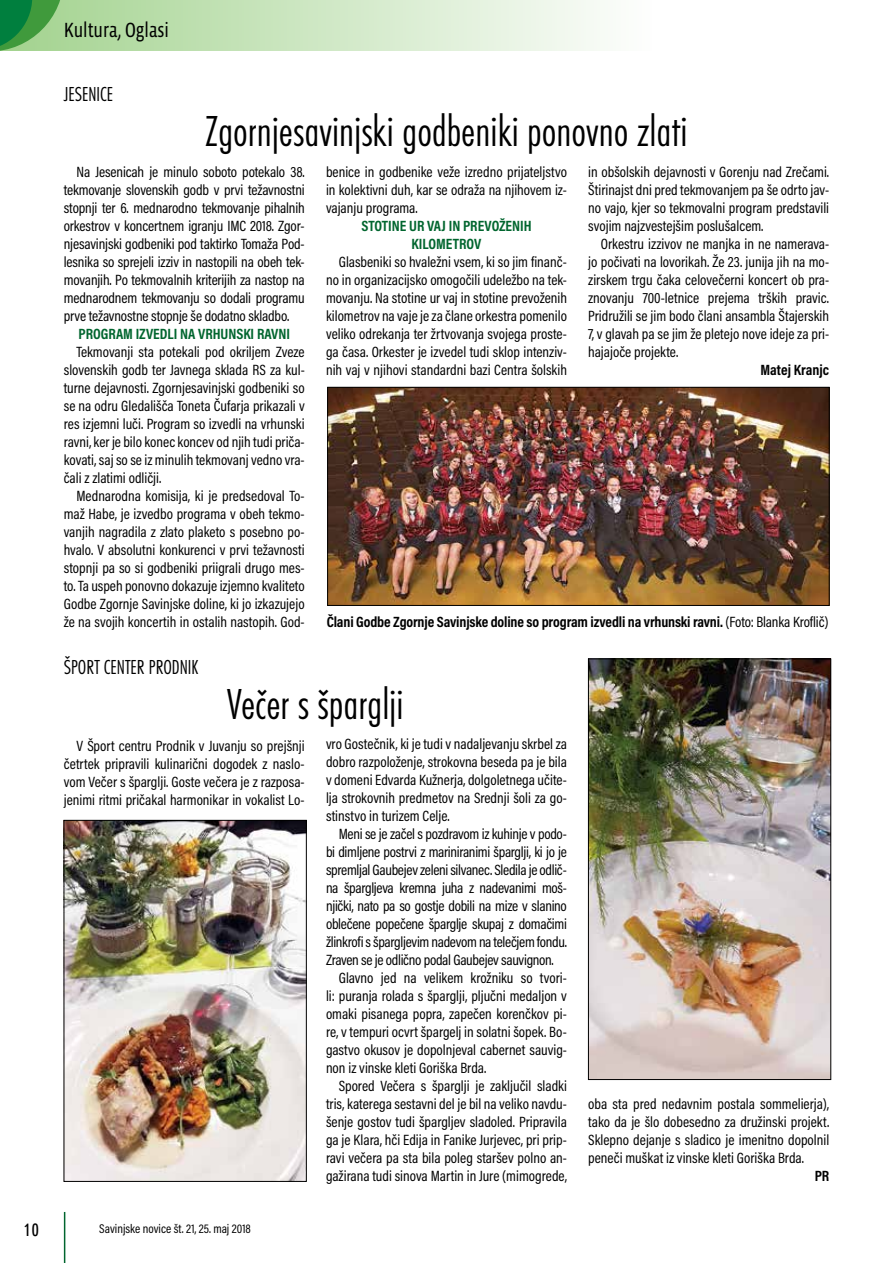
<style>
.page{position:relative;width:893px;height:1263px;background:#fff}
.page>*{position:absolute;margin:0;border:0;box-sizing:border-box;transform-origin:0 0}
.t1{font:45px "Futura TEE Ligh Cond";color:#000}
.t2{font:21px "Futura TEE Ligh Cond";color:#000}
.t3{font:21px "Vista Sans Nar OTCE";color:#000}
.t4{font:18px "Ubuntu Condensed";color:#000}
.t5{font:15px/18px "Acumin Pro Cond";color:#000;text-align:justify}
.t6{font:15px "Acumin Pro Cond";letter-spacing:-.02em;color:#000}
.t7{font:700 15px "Acumin Pro Cond";letter-spacing:-.01em;color:#000}
.t8{font:700 15px/18px "Acumin Pro Cond";color:#00652e;text-align:center}
.t9{font:12.75px "Acumin Pro Cond";color:#000}
.s1{font-weight:400}
</style>
<div class="page">
<div style="left:0;top:0;width:652px;height:51px;background:linear-gradient(to right,#a2d28e,#fefefd)"></div>
<hr style="left:64px;top:1212px;width:1px;height:51px;background:#00652e">
<svg style="left:0;top:0;width:64px;height:51px;background:#50a65b"></svg>
<img style="left:590px;top:661px;width:239px;height:417px">
<div style="left:588px;top:659px;width:243px;height:421px;border:1px solid #000"></div>
<img style="left:66px;top:822px;width:239px;height:357px">
<div style="left:64px;top:820px;width:243px;height:361px;border:1px solid #000"></div>
<img style="left:329px;top:389px;width:498px;height:215px">
<div style="left:327px;top:387px;width:502px;height:219px;border:1px solid #000"></div>
<h2 class="t3" style="left:64px;top:18px;width:107px">Kultura, Oglasi</h2>
<h2 class="t2" style="left:64px;top:82px;width:51px">JESENICE</h2>
<h1 class="t1" style="left:206px;top:105px;width:483px">Zgornjesavinjski godbeniki ponovno zlati</h1>
<p class="t5" style="left:64px;top:162px;width:242px;text-indent:13px">Na Jesenicah je minulo soboto potekalo 38. tekmovanje slovenskih godb v prvi težavnostni stopnji ter 6. mednarodno tekmovanje pihalnih orkestrov v koncertnem igranju IMC 2018. Zgor&shy;njesavinjski godbeniki pod taktirko Tomaža Pod&shy;lesnika so sprejeli izziv in nastopili na obeh tek&shy;movanjih. Po tekmovalnih kriterijih za nastop na mednarodnem tekmovanju so dodali programu prve težavnostne stopnje še dodatno skladbo.</p>
<p class="t8" style="left:79px;top:324px;width:213px">PROGRAM IZVEDLI NA VRHUNSKI RAVNI</p>
<p class="t5" style="left:64px;top:342px;width:242px;text-indent:13px">Tekmovanji sta potekali pod okriljem Zveze slovenskih godb ter Javnega sklada RS za kul&shy;turne dejavnosti. Zgornjesavinjski godbeniki so se na odru Gledališča Toneta Čufarja prikazali v res izjemni luči. Program so izvedli na vrhunski ravni, ker je bilo konec koncev od njih tudi priča&shy;kovati, saj so se iz minulih tekmovanj vedno vra&shy;čali z zlatimi odličji.</p>
<p class="t5" style="left:64px;top:486px;width:242px;text-indent:13px">Mednarodna komisija, ki je predsedoval To&shy;maž Habe, je izvedbo programa v obeh tekmo&shy;vanjih nagradila z zlato plaketo s posebno po&shy;hvalo. V absolutni konkurenci v prvi težavnosti stopnji pa so si godbeniki priigrali drugo mes&shy;to. Ta uspeh ponovno dokazuje izjemno kvaliteto Godbe Zgornje Savinjske doline, ki jo izkazujejo že na svojih koncertih in ostalih nastopih. God-</p>
<h2 class="t2" style="left:64px;top:655px;width:136px">ŠPORT CENTER PRODNIK</h2>
<p class="t5" style="left:326px;top:162px;width:242px">benice in godbenike veže izredno prijateljstvo in kolektivni duh, kar se odraža na njihovem iz&shy;vajanju programa.</p>
<p class="t8" style="left:361px;top:216px;width:172px">STOTINE UR VAJ IN PREVOŽENIH<br>KILOMETROV</p>
<p class="t5" style="left:326px;top:252px;width:242px;text-indent:13px">Glasbeniki so hvaležni vsem, ki so jim finanč&shy;no in organizacijsko omogočili udeležbo na tek&shy;movanju. Na stotine ur vaj in stotine prevoženih kilometrov na vaje je za člane orkestra pomenilo veliko odrekanja ter žrtvovanja svojega proste&shy;ga časa. Orkester je izvedel tudi sklop intenziv&shy;nih vaj v njihovi standardni bazi Centra šolskih</p>
<p class="t5" style="left:588px;top:162px;width:242px">in obšolskih dejavnosti v Gorenju nad Zrečami.<br>Štirinajst dni pred tekmovanjem pa še odrto jav&shy;no vajo, kjer so tekmovalni program predstavili svojim najzvestejšim poslušalcem.</p>
<p class="t5" style="left:588px;top:234px;width:242px;text-indent:13px">Orkestru izzivov ne manjka in ne namerava&shy;jo počivati na lovorikah. Že 23. junija jih na mo&shy;zirskem trgu čaka celovečerni koncert ob pra&shy;znovanju 700-letnice prejema trških pravic.<br>Pridružili se jim bodo člani ansambla Štajerskih 7, v glavah pa se jim že pletejo nove ideje za pri&shy;hajajoče projekte.</p>
<p class="t7" style="left:761px;top:360px;width:70px">Matej Kranjc</p>
<p class="t7" style="left:327px;top:612px;width:503px">Člani Godbe Zgornje Savinjske doline so program izvedli na vrhunski ravni. <span class="s1">(Foto: Blanka Kroflič)</span></p>
<h1 class="t1" style="left:227px;top:679px;width:178px">Večer s šparglji</h1>
<p class="t5" style="left:64px;top:736px;width:242px;text-indent:13px">V Šport centru Prodnik v Juvanju so prejšnji četrtek pripravili kulinarični dogodek z naslo&shy;vom Večer s šparglji. Goste večera je z razposa&shy;jenimi ritmi pričakal harmonikar in vokalist Lo-</p>
<p class="t5" style="left:326px;top:735px;width:242px">vro Gostečnik, ki je tudi v nadaljevanju skrbel za dobro razpoloženje, strokovna beseda pa je bila v domeni Edvarda Kužnerja, dolgoletnega učite&shy;lja strokovnih predmetov na Srednji šoli za go&shy;stinstvo in turizem Celje.</p>
<p class="t6" style="left:339px;top:824px;width:230px">Meni se je začel s pozdravom iz kuhinje v podo-</p>
<p class="t6" style="left:326px;top:842px;width:242px">bi dimljene postrvi z mariniranimi šparglji, ki jo je</p>
<p class="t6" style="left:326px;top:860px;width:242px">spremljal Gaubejev zeleni silvanec. Sledila je odlič-</p>
<p class="t6" style="left:326px;top:878px;width:242px">na špargljeva kremna juha z nadevanimi moš-</p>
<p class="t6" style="left:326px;top:896px;width:242px">njički, nato pa so gostje dobili na mize v slanino</p>
<p class="t6" style="left:326px;top:914px;width:242px">oblečene popečene šparglje skupaj z domačimi</p>
<p class="t6" style="left:326px;top:932px;width:242px">žlinkrofi s špargljevim nadevom na telečjem fondu.</p>
<p class="t6" style="left:326px;top:950px;width:229px">Zraven se je odlično podal Gaubejev sauvignon.</p>
<p class="t5" style="left:339px;top:969px;width:230px">Glavno jed na velikem krožniku so tvori-</p>
<p class="t5" style="left:326px;top:987px;width:242px">li: puranja rolada s šparglji, pljučni medaljon v</p>
<p class="t5" style="left:326px;top:1005px;width:242px">omaki pisanega popra, zapečen korenčkov pi-</p>
<p class="t5" style="left:326px;top:1023px;width:242px">re, v tempuri ocvrt špargelj in solatni šopek. Bo-</p>
<p class="t5" style="left:326px;top:1041px;width:242px">gastvo okusov je dopolnjeval cabernet sauvig-</p>
<p class="t5" style="left:326px;top:1059px;width:162px">non iz vinske kleti Goriška Brda.</p>
<p class="t5" style="left:339px;top:1077px;width:230px">Spored Večera s šparglji je zaključil sladki</p>
<p class="t5" style="left:326px;top:1095px;width:242px">tris, katerega sestavni del je bil na veliko navdu-</p>
<p class="t5" style="left:326px;top:1113px;width:242px">šenje gostov tudi špargljev sladoled. Pripravila</p>
<p class="t5" style="left:326px;top:1131px;width:242px">ga je Klara, hči Edija in Fanike Jurjevec, pri prip-</p>
<p class="t5" style="left:326px;top:1149px;width:242px">ravi večera pa sta bila poleg staršev polno an-</p>
<p class="t5" style="left:326px;top:1167px;width:242px">gažirana tudi sinova Martin in Jure (mimogrede,</p>
<p class="t4" style="left:24px;top:1219px;width:17px">10</p>
<p class="t9" style="left:99px;top:1221px;width:153px">Savinjske novice št. 21, 25. maj 2018</p>
<p class="t5" style="left:588px;top:1094px;width:242px">oba sta pred nedavnim postala sommelierja), tako da je šlo dobesedno za družinski projekt.<br>Sklepno dejanje s sladico je imenitno dopolnil peneči muškat iz vinske kleti Goriška Brda.</p>
<p class="t7" style="left:815px;top:1166px;width:16px">PR</p>
</div>
